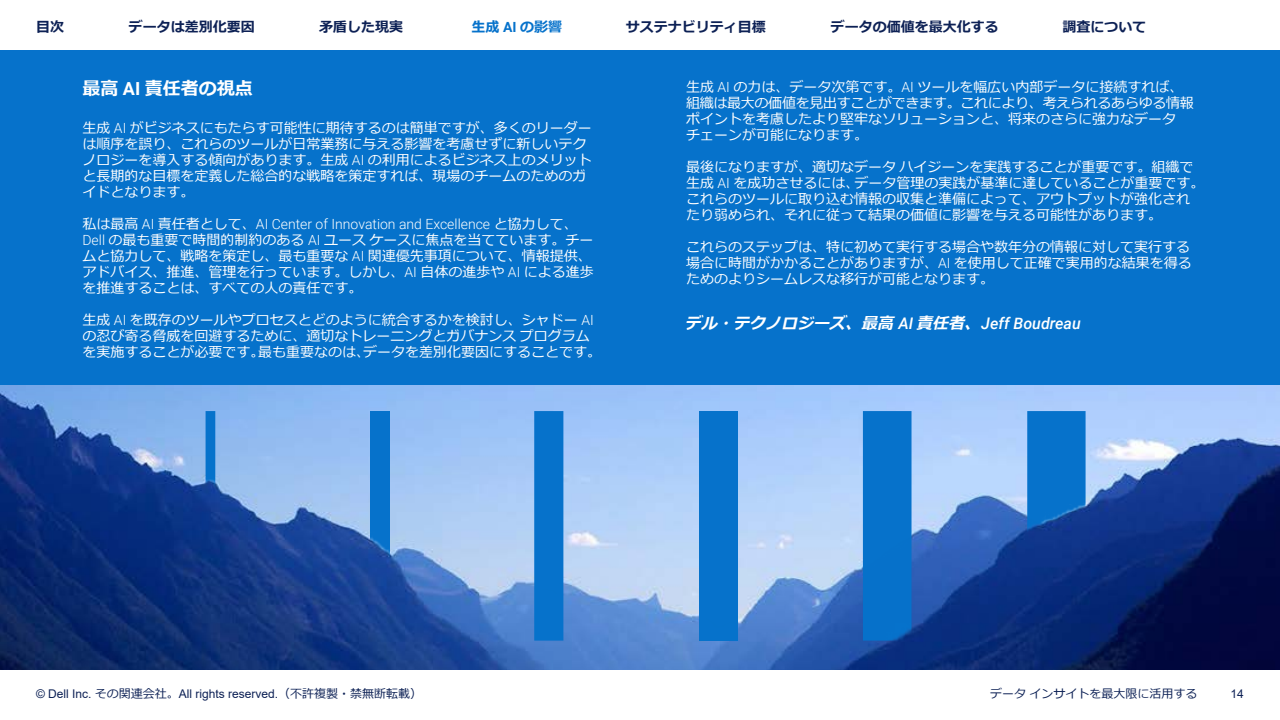
<style>
.page{position:relative;width:1280px;height:720px;background:#fff}
.page>*{position:absolute;margin:0;border:0;box-sizing:border-box;transform-origin:0 0}
.t1{font:700 18px "Meiryo";color:#fff}
.t2{font:italic 700 16px "Meiryo";color:#fff}
.t3{font:14px/16px "Meiryo";color:#fff}
.t4{font:700 14px "Meiryo";color:#0d2155}
.t5{font:700 14px "Meiryo";color:#0672cb}
.t6{font:12px "Arial";color:#0d2155}
.t7{font:12px "Meiryo";color:#0d2155}
.s1{font-family:"Roboto"}
.s2{font-family:"Roboto";font-weight:300}
.s3{font-family:"Roboto";font-weight:500}
.s4{font-family:"Meiryo"}
</style>
<div class="page">
<div style="left:0;top:50px;width:1280px;height:335px;background:#0672cb"></div>
<img style="left:0;top:385px;width:1280px;height:285px">
<svg style="left:1027px;top:411px;width:59px;height:230px;background:#094ea3"></svg>
<div style="left:863px;top:411px;width:49px;height:230px;background:#0672cb"></div>
<div style="left:699px;top:411px;width:38px;height:230px;background:#0672cb"></div>
<div style="left:534px;top:411px;width:29px;height:230px;background:#0672cb"></div>
<svg style="left:370px;top:411px;width:19px;height:230px;background:#0f5fb5"></svg>
<svg style="left:206px;top:411px;width:9px;height:230px;background:#0d4999"></svg>
<p class="t4" style="left:36px;top:17px;width:29px">目次</p>
<p class="t4" style="left:129px;top:17px;width:127px">データは差別化要因</p>
<p class="t4" style="left:319px;top:17px;width:85px">矛盾した現実</p>
<p class="t5" style="left:472px;top:17px;width:92px">生成 <span class="s1">AI</span> の影響</p>
<p class="t4" style="left:626px;top:17px;width:141px">サステナビリティ目標</p>
<p class="t4" style="left:831px;top:17px;width:169px">データの価値を最大化する</p>
<p class="t4" style="left:1062px;top:17px;width:85px">調査について</p>
<p class="t1" style="left:82px;top:76px;width:172px">最高 <span class="s1">AI</span> 責任者の視点</p>
<p class="t3" style="left:82px;top:121px;width:511px">生成 <span class="s2">AI</span> がビジネスにもたらす可能性に期待するのは簡単ですが、多くのリーダーは順序を誤り、これらのツールが日常業務に与える影響を考慮せずに新しいテクノロジーを導入する傾向があります。生成 <span class="s2">AI</span> の利用によるビジネス上のメリットと長期的な目標を定義した総合的な戦略を策定すれば、現場のチームのためのガイドとなります。</p>
<p class="t3" style="left:82px;top:217px;width:513px">私は最高 <span class="s2">AI</span> 責任者として、<span class="s2">AI Center of Innovation and Excellence</span> と協力して、<span class="s2">Dell</span> の最も重要で時間的制約のある <span class="s2">AI</span> ユースケースに焦点を当てています。チームと協力して、戦略を策定し、最も重要な <span class="s2">AI</span> 関連優先事項について、情報提供、アドバイス、推進、管理を行っています。しかし、<span class="s2">AI</span> 自体の進歩や <span class="s2">AI</span> による進歩を推進することは、すべての人の責任です。</p>
<p class="t3" style="left:82px;top:313px;width:520px">生成 <span class="s2">AI</span> を既存のツールやプロセスとどのように統合するかを検討し、シャドー <span class="s2">AI</span>の忍び寄る脅威を回避するために、適切なトレーニングとガバナンスプログラムを実施することが必要です。最も重要なのは、データを差別化要因にすることです。</p>
<p class="t3" style="left:686px;top:80px;width:509px">生成 <span class="s2">AI</span> の力は、データ次第です。<span class="s2">AI</span> ツールを幅広い内部データに接続すれば、組織は最大の価値を見出すことができます。これにより、考えられるあらゆる情報ポイントを考慮したより堅牢なソリューションと、将来のさらに強力なデータ<br>チェーンが可能になります。</p>
<p class="t3" style="left:686px;top:160px;width:520px">最後になりますが、適切なデータハイジーンを実践することが重要です。組織で生成 <span class="s2">AI</span> を成功させるには、データ管理の実践が基準に達していることが重要です。これらのツールに取り込む情報の収集と準備によって、アウトプットが強化されたり弱められ、それに従って結果の価値に影響を与える可能性があります。</p>
<p class="t3" style="left:686px;top:240px;width:507px">これらのステップは、特に初めて実行する場合や数年分の情報に対して実行する場合に時間がかかることがありますが、<span class="s2">AI</span> を使用して正確で実用的な結果を得るためのよりシームレスな移行が可能となります。</p>
<p class="t2" style="left:685px;top:312px;width:397px">デル・テクノロジーズ、最高 <span class="s3">A I</span> 責任者、<span class="s3">Je ff Bo udrea u</span></p>
<p class="t6" style="left:36px;top:685px;width:388px">© Dell Inc. <span class="s4">その関連会社。</span>All rights reserved.<span class="s4">（不許複製・禁無断転載）</span></p>
<p class="t7" style="left:990px;top:685px;width:209px">データインサイトを最大限に活用する</p>
<p class="t6" style="left:1231px;top:685px;width:15px">14</p>
</div>
